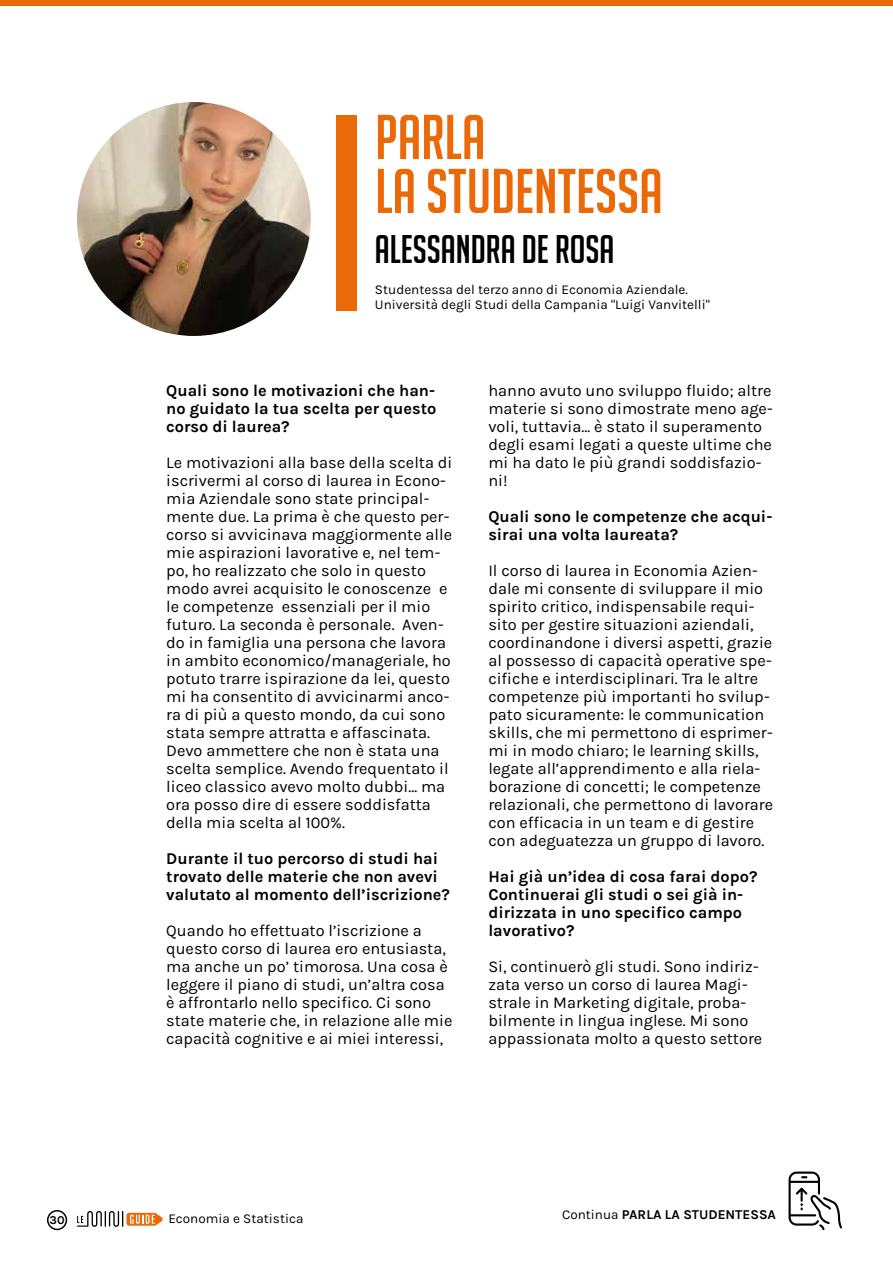
<style>
.page{position:relative;width:893px;height:1263px;background:#fff}
.page>*{position:absolute;margin:0;border:0;box-sizing:border-box;transform-origin:0 0}
.t1{font:61.5px/54px "Big Noodle Titling";color:#ec6907}
.t2{font:39px "Big Noodle Titling";color:#000}
.t3{font:16.5px/18px "Karla";color:#000}
.t4{font:700 16.5px/18px "Karla";color:#000}
.t5{font:13.5px/15px "Karla";color:#000}
.t6{font:700 13.5px "Karla";color:#000}
.t7{font:700 12px "Karla";color:#000}
.s1{font-weight:400}
</style>
<div class="page">
<svg style="left:77px;top:1211px;width:86px;height:16px"></svg>
<div style="left:47px;top:1210px;width:20px;height:20px;border:2px solid #000;border-radius:50%"></div>
<div style="left:0;top:0;width:893px;height:6px;background:#ec6907"></div>
<div style="left:337px;top:115px;width:20px;height:195px;background:#ec6907"></div>
<svg style="left:788px;top:1171px;width:54px;height:59px"></svg>
<img style="left:77px;top:102px;width:234px;height:234px;border-radius:117px">
<h1 class="t1" style="left:375px;top:110px;width:289px">PARLA<br>LA STUDENTESSA</h1>
<h2 class="t2" style="left:375px;top:228px;width:241px">ALESSANDRA DE ROSA</h2>
<p class="t5" style="left:375px;top:282px;width:336px">Studentessa del terzo anno di Economia Aziendale.<br>Università degli Studi della Campania "Luigi Vanvitelli"</p>
<p class="t4" style="left:166px;top:381px;width:272px;text-align:justify">Quali sono le motivazioni che han&shy;no guidato la tua scelta per questo corso di laurea?</p>
<p class="t3" style="left:166px;top:453px;width:288px">Le motivazioni alla base della scelta di iscrivermi al corso di laurea in Econo&shy;mia Aziendale sono state principal&shy;mente due. La prima è che questo per&shy;corso si avvicinava maggiormente alle mie aspirazioni lavorative e, nel tem&shy;po, ho realizzato che solo in questo modo avrei acquisito le conoscenze e le competenze essenziali per il mio futuro. La seconda è personale. Aven&shy;do in famiglia una persona che lavora in ambito economico/manageriale, ho potuto trarre ispirazione da lei, questo mi ha consentito di avvicinarmi anco&shy;ra di più a questo mondo, da cui sono stata sempre attratta e affascinata.<br>Devo ammettere che non è stata una scelta semplice. Avendo frequentato il liceo classico avevo molto dubbi… ma ora posso dire di essere soddisfatta della mia scelta al 100%.</p>
<p class="t4" style="left:166px;top:849px;width:285px">Durante il tuo percorso di studi hai trovato delle materie che non avevi valutato al momento dell’iscrizione?</p>
<p class="t3" style="left:166px;top:921px;width:288px">Quando ho effettuato l’iscrizione a questo corso di laurea ero entusiasta, ma anche un po’ timorosa. Una cosa è leggere il piano di studi, un’altra cosa è affrontarlo nello specifico. Ci sono state materie che, in relazione alle mie capacità cognitive e ai miei interessi,</p>
<p class="t3" style="left:488px;top:381px;width:286px">hanno avuto uno sviluppo fluido; altre materie si sono dimostrate meno age&shy;voli, tuttavia… è stato il superamento degli esami legati a queste ultime che mi ha dato le più grandi soddisfazio&shy;ni!</p>
<p class="t4" style="left:488px;top:507px;width:286px">Quali sono le competenze che acqui&shy;sirai una volta laureata?</p>
<p class="t3" style="left:488px;top:561px;width:286px">Il corso di laurea in Economia Azien&shy;dale mi consente di sviluppare il mio spirito critico, indispensabile requi&shy;sito per gestire situazioni aziendali, coordinandone i diversi aspetti, grazie al possesso di capacità operative spe&shy;cifiche e interdisciplinari. Tra le altre competenze più importanti ho svilup&shy;pato sicuramente: le communication skills, che mi permettono di esprimer&shy;mi in modo chiaro; le learning skills, legate all’apprendimento e alla riela&shy;borazione di concetti; le competenze relazionali, che permettono di lavorare con efficacia in un team e di gestire con adeguatezza un gruppo di lavoro.</p>
<p class="t4" style="left:488px;top:867px;width:271px">Hai già un’idea di cosa farai dopo?<br>Continuerai gli studi o sei già in&shy;dirizzata in uno specifico campo lavorativo?</p>
<p class="t3" style="left:488px;top:957px;width:275px">Si, continuerò gli studi. Sono indiriz&shy;zata verso un corso di laurea Magi&shy;strale in Marketing digitale, proba&shy;bilmente in lingua inglese. Mi sono appassionata molto a questo settore</p>
<p class="t7" style="left:50px;top:1212px;width:17px">30</p>
<p class="t5" style="left:168px;top:1211px;width:137px">Economia e Statistica</p>
<p class="t6" style="left:562px;top:1205px;width:215px"><span class="s1">Continua</span> PARLA LA STUDENTESSA</p>
</div>
